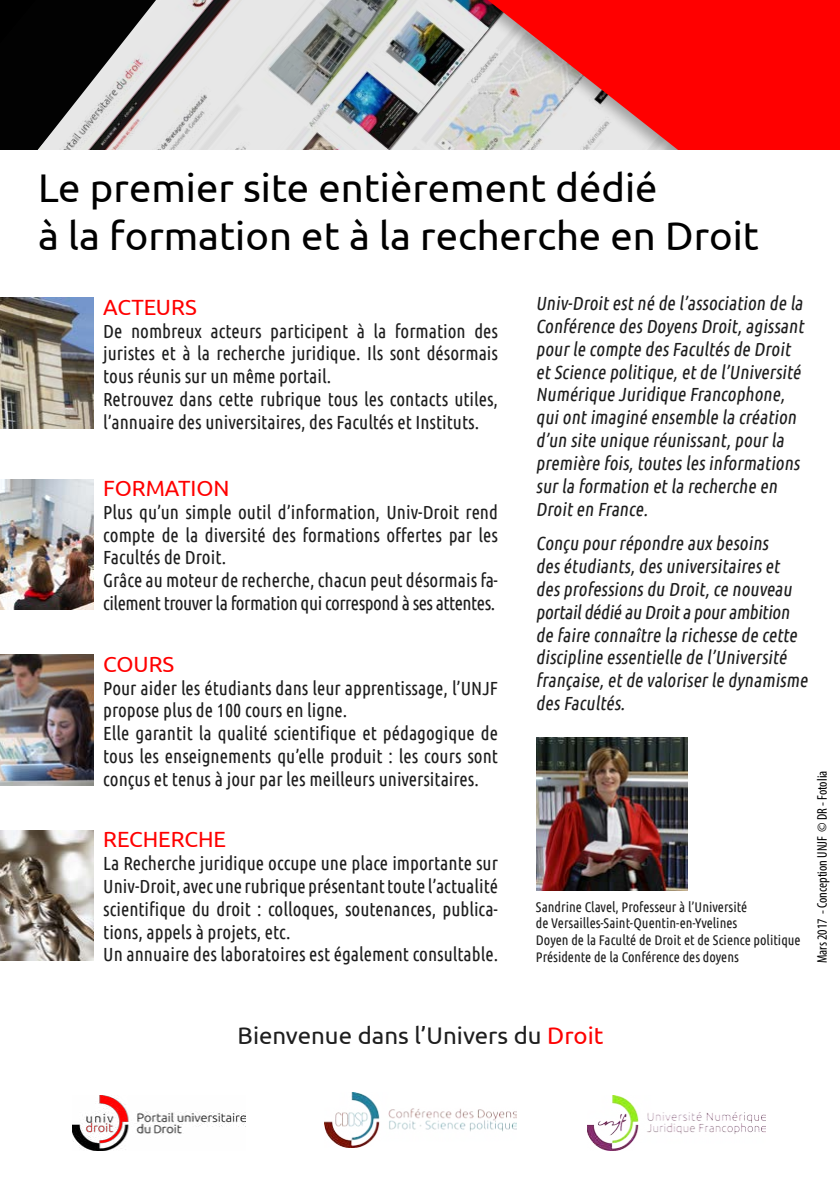
<style>
.page{position:relative;width:840px;height:1191px;background:#fff}
.page>*{position:absolute;margin:0;border:0;box-sizing:border-box;transform-origin:0 0}
.t1{font:40px/48px "Ubuntu";color:#000}
.t2{font:24px "Ubuntu";color:#1e1e1e}
.t3{font:22px "Ubuntu";color:#f00}
.t4{font:19px/22.8px "Ubuntu Condensed";color:#1e1e1e}
.t5{font:14px/16.8px "Ubuntu Condensed";color:#1e1e1e}
.t6{font:condensed 14px "Myriad Pro";color:#000}
.s1{color:#fe0000}
</style>
<div class="page">
<img style="left:72px;top:1095px;width:173px;height:55px">
<img style="left:324px;top:1092px;width:191px;height:55px">
<img style="left:587px;top:1095px;width:178px;height:55px">
<img style="left:0;top:654px;width:93px;height:131px">
<svg style="left:0;top:0;width:460px;height:150px;background:#949596"></svg>
<img style="left:0;top:830px;width:93px;height:130px">
<div style="left:460px;top:0;width:379px;height:495px;background:#000;opacity:.3"></div>
<svg style="left:487px;top:0;width:352px;height:150px;background:#f13837"></svg>
<div style="left:0;top:150px;width:839px;height:496px;background:#fff"></div>
<img style="left:0;top:298px;width:93px;height:130px">
<img style="left:0;top:479px;width:93px;height:130px">
<img style="left:536px;top:738px;width:151px;height:152px">
<h1 class="t1" style="left:38px;top:162px;width:722px">Le premier site entièrement dédié<br>à la formation et à la recherche en Droit</h1>
<p class="t3" style="left:103px;top:294px;width:95px">ACTEURS</p>
<p class="t4" style="left:103px;top:319px;width:396px">De nombreux acteurs participent à la formation des juristes et à la recherche juridique. Ils sont désormais tous réunis sur un même portail.<br>Retrouvez dans cette rubrique tous les contacts utiles, l’annuaire des universitaires, des Facultés et Instituts.</p>
<p class="t3" style="left:103px;top:475px;width:128px">FORMATION</p>
<p class="t4" style="left:103px;top:500px;width:396px">Plus qu’un simple outil d’information, Univ-Droit rend compte de la diversité des formations offertes par les Facultés de Droit.<br>Grâce au moteur de recherche, chacun peut désormais fa&shy;cilement trouver la formation qui correspond à ses attentes.</p>
<p class="t3" style="left:103px;top:650px;width:72px">COURS</p>
<p class="t4" style="left:103px;top:675px;width:396px">Pour aider les étudiants dans leur apprentissage, l’UNJF propose plus de 100 cours en ligne.<br>Elle garantit la qualité scientifique et pédagogique de tous les enseignements qu’elle produit : les cours sont conçus et tenus à jour par les meilleurs universitaires.</p>
<p class="t3" style="left:103px;top:826px;width:124px">RECHERCHE</p>
<p class="t4" style="left:103px;top:851px;width:396px">La Recherche juridique occupe une place importante sur Univ-Droit, avec une rubrique présentant toute l’actualité scientifique du droit : colloques, soutenances, publica&shy;tions, appels à projets, etc.<br>Un annuaire des laboratoires est également consultable.</p>
<p class="t4" style="left:535px;top:291px;width:272px">Univ-Droit est né de l’association de la Conférence des Doyens Droit,agissant pour le compte des Facultés de Droit et Science politique,et de l’Université Numérique Juridique Francophone, quiont imaginé ensemble la création d’un site unique réunissant,pour la première fois,toutes les informations sur la formation et la recherche en Droit en France.</p>
<p class="t4" style="left:535px;top:531px;width:276px">Conçu pour répondre aux besoins<br>des étudiants,des universitaires et des professions du Droit,ce nouveau portaildédié au Droita pourambition de faire connaître la richesse de cette discipline essentielle de l’Université française,et de valoriser le dynamisme des Facultés.</p>
<p class="t5" style="left:535px;top:897px;width:266px">Sandrine Clavel, Professeur à l’Université<br>de Versailles-Saint-Quentin-en-Yvelines<br>Doyen de la Faculté de Droit et de Science politique Présidente de la Conférence des doyens</p>
<p class="t6" style="left:813px;top:963px;width:194px;rotate:-90deg">Mars 2017 - Conception UNJF © DR - Fotolia</p>
<p class="t2" style="left:237px;top:1020px;width:367px">Bienvenue dans l’Univers du <span class="s1">Droit</span></p>
</div>
